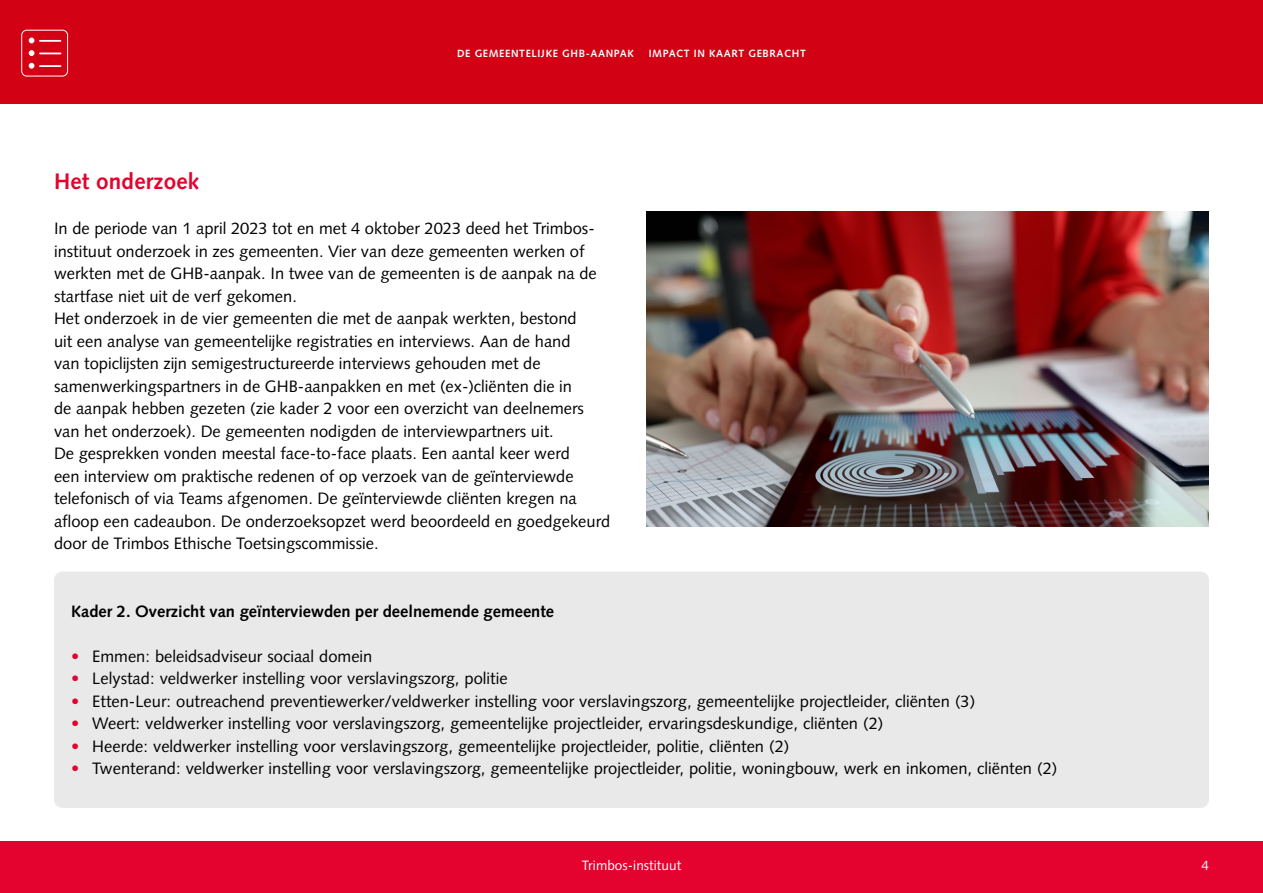
<style>
.page{position:relative;width:1263px;height:893px;background:#fff}
.page>*{position:absolute;margin:0;border:0;box-sizing:border-box;transform-origin:0 0}
.t1{font:700 22.5px "Syntax LT Pro";letter-spacing:.01em;color:#e4032e}
.t2{font:16.5px/22.5px "Syntax LT Pro";color:#000}
.t3{font:700 16.5px "Syntax LT Pro";color:#000}
.t4{font:13.5px "Syntax LT Pro";letter-spacing:.005em;color:#fff}
.t5{font:700 10.5px "Syntax LT Pro";letter-spacing:.06em;color:#fff}
.s1{color:#e4032e}
</style>
<div class="page">
<div style="left:0;top:0;width:1263px;height:104px;background:#d30114"></div>
<div style="left:0;top:841px;width:1263px;height:52px;background:#e4032e"></div>
<div style="left:21px;top:30px;width:47px;height:47px;border:1px solid #fff;border-radius:5px"></div>
<svg style="left:29px;top:38px;width:5px;height:5px"></svg>
<hr style="left:40px;top:40px;width:21px;height:2px;background:#fff">
<svg style="left:29px;top:50px;width:5px;height:6px"></svg>
<svg style="left:40px;top:53px;width:21px;height:1px"></svg>
<svg style="left:29px;top:63px;width:5px;height:6px"></svg>
<hr style="left:40px;top:65px;width:21px;height:2px;background:#fff">
<div style="left:54px;top:572px;width:1155px;height:236px;background:#e9e9e9;border-radius:9px"></div>
<img style="left:646px;top:212px;width:562px;height:315px">
<p class="t5" style="left:457px;top:47px;width:178px">DE GEMEENTELIJKE GHB-AANPAK</p>
<p class="t5" style="left:649px;top:47px;width:159px">IMPACT IN KAART GEBRACHT</p>
<h1 class="t1" style="left:54px;top:168px;width:147px">Het onderzoek</h1>
<p class="t2" style="left:54px;top:217px;width:558px">In de periode van 1 april 2023 tot en met 4 oktober 2023 deed het Trimbos&shy;instituut onderzoek in zes gemeenten. Vier van deze gemeenten werken of werkten met de GHB-aanpak. In twee van de gemeenten is de aanpak na de startfase niet uit de verf gekomen.<br>Het onderzoek in de vier gemeenten die met de aanpak werkten, bestond<br>uit een analyse van gemeentelijke registraties en interviews. Aan de hand<br>van topiclijsten zijn semigestructureerde interviews gehouden met de samenwerkingspartners in de GHB-aanpakken en met (ex-)cliënten die in<br>de aanpak hebben gezeten (zie kader 2 voor een overzicht van deelnemers van het onderzoek). De gemeenten nodigden de interviewpartners uit.<br>De gesprekken vonden meestal face-to-face plaats. Een aantal keer werd<br>een interview om praktische redenen of op verzoek van de geïnterviewde telefonisch of via Teams afgenomen. De geïnterviewde cliënten kregen na afloop een cadeaubon. De onderzoeksopzet werd beoordeeld en goedgekeurd door de Trimbos Ethische Toetsingscommissie.</p>
<p class="t3" style="left:71px;top:601px;width:485px">Kader 2. Overzicht van geïnterviewden per deelnemende gemeente</p>
<p class="t2" style="left:71px;top:645px;width:303px"><span class="s1">•</span> Emmen: beleidsadviseur sociaal domein</p>
<p class="t2" style="left:71px;top:667px;width:438px"><span class="s1">•</span> Lelystad: veldwerker instelling voor verslavingszorg, politie</p>
<p class="t2" style="left:71px;top:690px;width:906px"><span class="s1">•</span> Etten-Leur: outreachend preventiewerker/veldwerker instelling voor verslavingszorg, gemeentelijke projectleider, cliënten (3)</p>
<p class="t2" style="left:71px;top:712px;width:814px"><span class="s1">•</span> Weert: veldwerker instelling voor verslavingszorg, gemeentelijke projectleider, ervaringsdeskundige, cliënten (2)</p>
<p class="t2" style="left:71px;top:735px;width:720px"><span class="s1">•</span> Heerde: veldwerker instelling voor verslavingszorg, gemeentelijke projectleider, politie, cliënten (2)</p>
<p class="t2" style="left:71px;top:757px;width:988px"><span class="s1">•</span> Twenterand: veldwerker instelling voor verslavingszorg, gemeentelijke projectleider, politie, woningbouw, werk en inkomen, cliënten (2)</p>
<p class="t4" style="left:582px;top:857px;width:101px">Trimbos-instituut</p>
<p class="t4" style="left:1201px;top:857px;width:9px">4</p>
</div>
